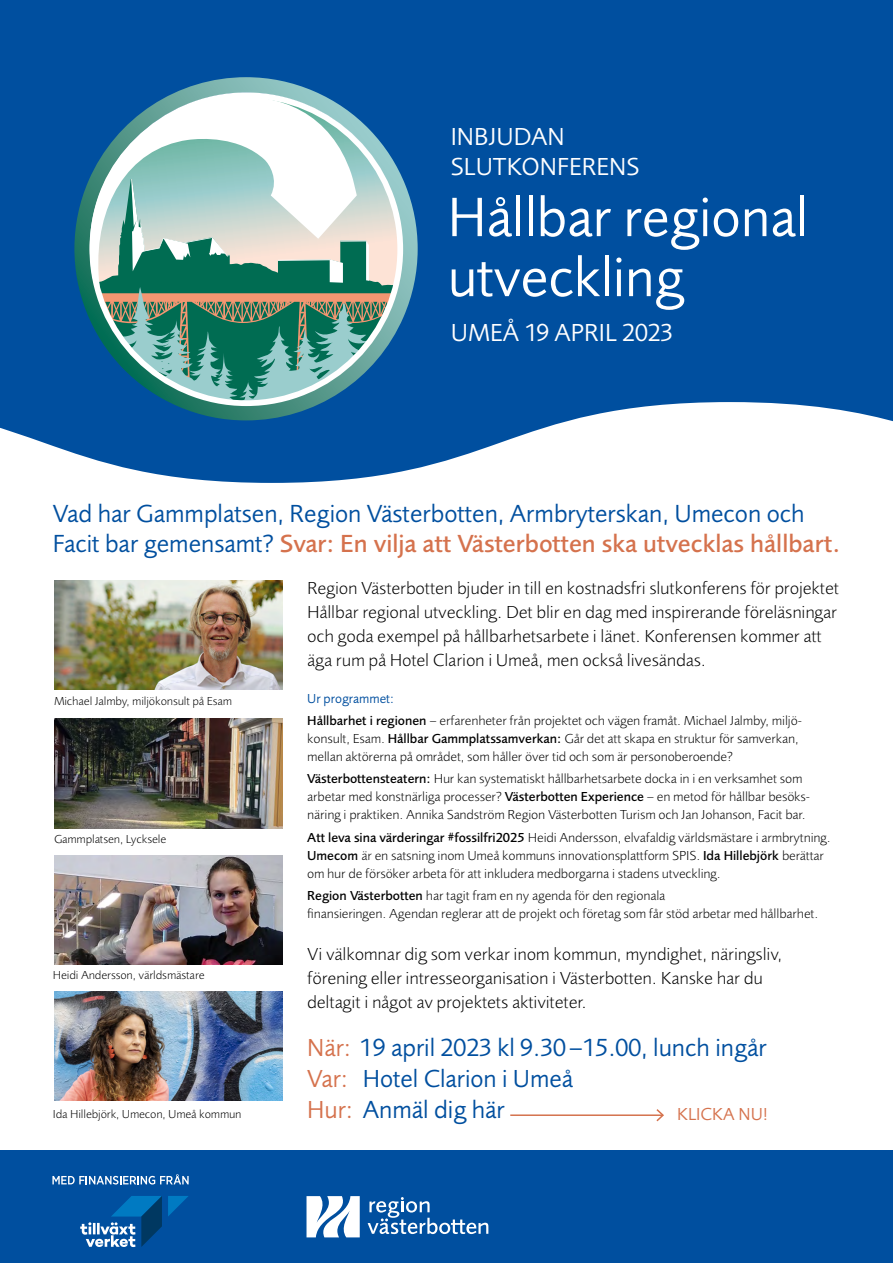
<style>
.page{position:relative;width:893px;height:1263px;background:#fff}
.page>*{position:absolute;margin:0;border:0;box-sizing:border-box;transform-origin:0 0}
.t1{font:57.45px/60px "Foundry Sans";color:#fff}
.t2{font:25.65px/30.8px "Foundry Sans";color:#004f9f}
.t3{font:25.5px/30.6px "Foundry Sans";color:#fff}
.t4{font:25.5px "Foundry Sans";color:#004f9f}
.t5{font:300 18px/24px "Foundry Sans";color:#000}
.t6{font:18px "Foundry Sans";color:#d5724d}
.t7{font:300 13.5px/18px "Foundry Sans";color:#000}
.t8{font:300 12px "Foundry Sans";color:#000}
.s1{font-weight:500;color:#d5724d}
.s2{font-weight:400;color:#004f9f}
.s3{font-weight:500}
.s4{font-size:25.5px;color:#d5724d}
.s5{color:#d5724d}
</style>
<div class="page">
<div style="left:0;top:1150px;width:893px;height:113px;background:#004f9f"></div>
<svg style="left:0;top:0;width:893px;height:483px;background:#1d63aa"></svg>
<svg style="left:69px;top:77px;width:354px;height:343px;background:#14609d"></svg>
<svg style="left:82px;top:90px;width:275px;height:229px;background:#1d6c89"></svg>
<svg style="left:89px;top:92px;width:314px;height:314px"></svg>
<img style="left:54px;top:580px;width:228px;height:109px">
<img style="left:54px;top:992px;width:228px;height:109px">
<img style="left:54px;top:855px;width:228px;height:109px">
<img style="left:54px;top:719px;width:229px;height:109px">
<svg style="left:168px;top:1196px;width:20px;height:20px"></svg>
<svg style="left:80px;top:1196px;width:82px;height:51px"></svg>
<svg style="left:52px;top:1174px;width:137px;height:10px"></svg>
<svg style="left:306px;top:1196px;width:54px;height:41px"></svg>
<svg style="left:368px;top:1197px;width:120px;height:37px"></svg>
<hr style="left:510px;top:1114px;width:153px;height:2px;background:#d5724d">
<svg style="left:655px;top:1109px;width:9px;height:13px"></svg>
<h3 class="t3" style="left:451px;top:122px;width:190px">INBJUDAN<br>SLUTKONFERENS</h3>
<h1 class="t1" style="left:448px;top:188px;width:362px">Hållbar regional utveckling</h1>
<h3 class="t3" style="left:451px;top:317px;width:224px">UMEÅ 19 APRIL 2023</h3>
<h2 class="t2" style="left:53px;top:498px;width:789px">Vad har Gammplatsen, Region Västerbotten, Armbryterskan, Umecon och<br>Facit bar gemensamt? <span class="s1">Svar: En vilja att Västerbotten ska utvecklas hållbart.</span></h2>
<p class="t8" style="left:54px;top:694px;width:179px">Michael Jalmby, miljökonsult på Esam</p>
<p class="t8" style="left:54px;top:833px;width:114px">Gammplatsen, Lycksele</p>
<p class="t8" style="left:53px;top:969px;width:153px">Heidi Andersson, världsmästare</p>
<p class="t8" style="left:53px;top:1107px;width:190px">Ida Hillebjörk, Umecon, Umeå kommun</p>
<p class="t5" style="left:307px;top:576px;width:533px">Region Västerbotten bjuder in till en kostnadsfri slutkonferens för projektet Hållbar regional utveckling. Det blir en dag med inspirerande föreläsningar och goda exempel på hållbarhetsarbete i länet. Konferensen kommer att äga rum på Hotel Clarion i Umeå, men också livesändas.</p>
<p class="t7" style="left:307px;top:687px;width:496px;line-height:22.2px"><span class="s2">Ur programmet:<br></span><span class="s3">Hållbarhet i regionen</span> – erfarenheter från projektet och vägen framåt. Michael Jalmby, miljö-</p>
<p class="t7" style="left:307px;top:730px;width:493px">konsult, Esam. <span class="s3">Hållbar Gammplatssamverkan:</span> Går det att skapa en struktur för samverkan, mellan aktörerna på området, som håller över tid och som är personoberoende?</p>
<p class="t7" style="left:307px;top:770px;width:504px"><span class="s3">Västerbottensteatern:</span> Hur kan systematiskt hållbarhetsarbete docka in i en verksamhet som arbetar med konstnärliga processer? <span class="s3">Västerbotten Experience</span> – en metod för hållbar besöks&shy;näring i praktiken. Annika Sandström Region Västerbotten Turism och Jan Johanson, Facit bar.</p>
<p class="t7" style="left:307px;top:828px;width:525px"><span class="s3">Att leva sina värderingar #fossilfri2025</span> Heidi Andersson, elvafaldig världsmästare i armbrytning.<br><span class="s3">Umecom</span> är en satsning inom Umeå kommuns innovationsplattform SPIS. <span class="s3">Ida Hillebjörk</span> berättar om hur de försöker arbeta för att inkludera medborgarna i stadens utveckling.</p>
<p class="t7" style="left:307px;top:886px;width:513px"><span class="s3">Region Västerbotten</span> har tagit fram en ny agenda för den regionala<br>finansieringen. Agendan reglerar att de projekt och företag som får stöd arbetar med hållbarhet.</p>
<h3 class="t5" style="left:307px;top:943px;width:476px">Vi välkomnar dig som verkar inom kommun, myndighet, näringsliv, förening eller intresseorganisation i Västerbotten. Kanske har du deltagit i något av projektets aktiviteter.</h3>
<h2 class="t2" style="left:307px;top:1033px;width:461px"><span class="s4">När:</span> 19 april 2023 kl 9.30 –15.00, lunch ingår</h2>
<h3 class="t4" style="left:307px;top:1064px;width:267px"><span class="s5">Var:</span> Hotel Clarion i Umeå</h3>
<h2 class="t2" style="left:307px;top:1094px;width:199px"><span class="s4">Hur:</span> Anmäl dig här</h2>
<h3 class="t6" style="left:677px;top:1104px;width:93px">KLICKA NU!</h3>
</div>
